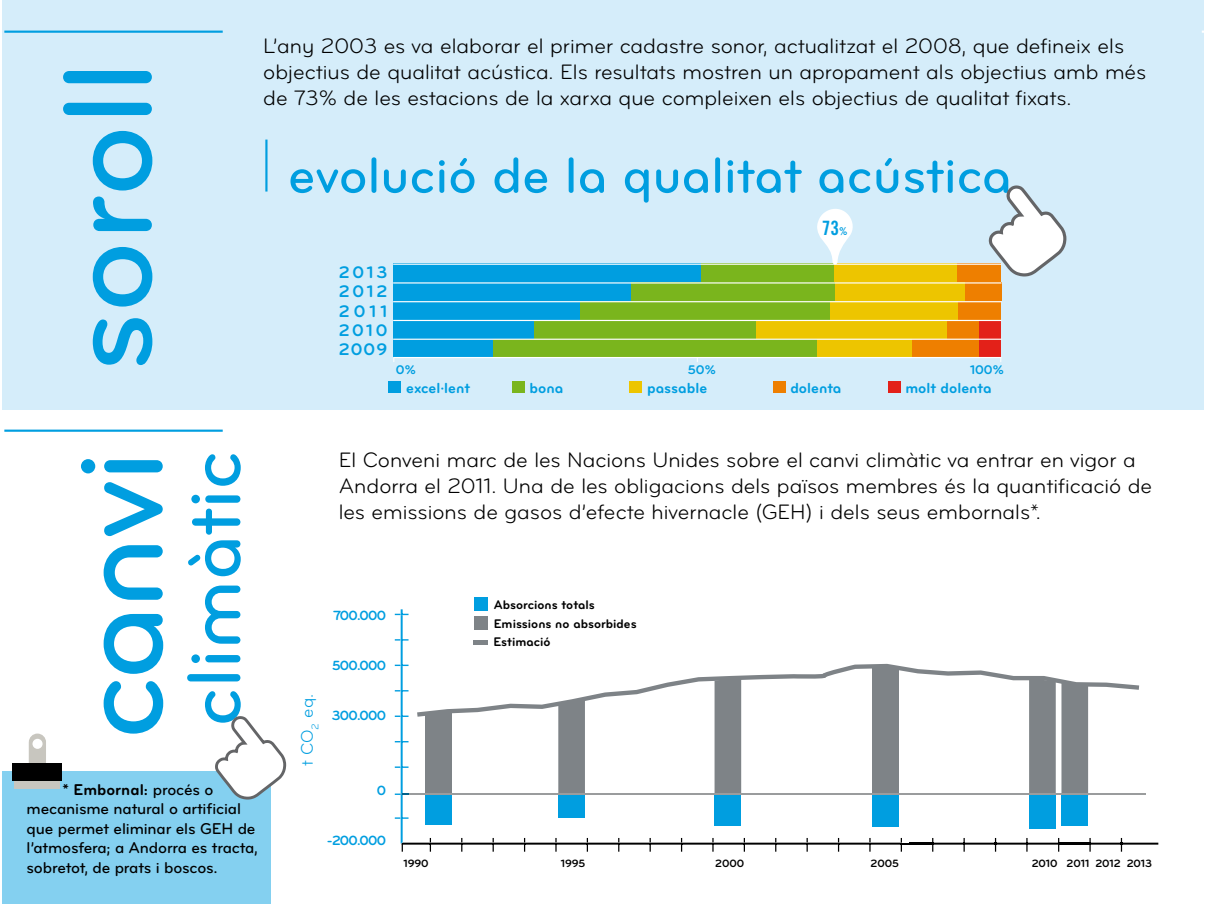
<style>
.page{position:relative;width:1205px;height:904px;background:#fff}
.page>*{position:absolute;margin:0;border:0;box-sizing:border-box;transform-origin:0 0}
.t1{font:130.12px "Bryant Pro Medium Alt No 3";letter-spacing:-.015em;color:#009ee0}
.t2{font:78.12px "Bryant Pro Medium Alt No 3";color:#009ee0}
.t3{font:52.12px "Bryant Pro Medium Alt No 3";color:#009ee0}
.t4{font:21.75px/26px "Bryant Pro Regular Alt No 1";color:#000}
.t5{font:19.75px "Trade Gothic Bold Cond Twenty";color:#009ee0}
.t6{font:17.38px/19.2px "Bryant Pro Bold Alt No 3";letter-spacing:.155em;color:#009ee0;text-align:justify}
.t7{font:17.38px "Bryant Pro Regular TF";color:#009ee0}
.t8{font:16.25px/19.5px "Bryant Pro Medium Alt No 1";letter-spacing:-.01em;color:#000}
.t9{font:16.25px "Bryant Pro Bold Alt No 1";color:#000}
.t10{font:15.12px "Bryant Pro Bold Alt No 2";color:#009ee0}
.t11{font:13.88px "Bryant Pro Bold Alt No 3";letter-spacing:-.05em;color:#009ee0}
.t12{font:13px/18.8px "Bryant Pro Bold Alt No 2";color:#000}
.t13{font:13px "Bryant Pro Bold Alt No 2";color:#009ee0}
.t14{font:11px "Bryant Pro Bold Alt No 3";letter-spacing:-.005em;color:#000}
.s1{font-size:10.88px}
.s2{font-family:"Bryant Pro Medium Alt No 1"}
</style>
<div class="page">
<hr style="left:1203px;top:0;width:2px;height:904px;background:#653822">
<hr style="left:1202px;top:0;width:2px;height:904px;background:#fff">
<img style="left:1143px;top:842px;width:16px;height:3px">
<svg style="left:1204px;top:828px;width:1px;height:26px"></svg>
<div style="left:3px;top:0;width:1201px;height:410px;background:#d5edfa"></div>
<hr style="left:4px;top:31px;width:219px;height:2px;background:#009ee0">
<hr style="left:4px;top:429px;width:219px;height:3px;background:#009ee0">
<hr style="left:265px;top:140px;width:2px;height:51px;background:#009ee0">
<div style="left:512px;top:381px;width:12px;height:12px;background:#7ab51d"></div>
<div style="left:629px;top:381px;width:13px;height:12px;background:#edc500"></div>
<div style="left:773px;top:381px;width:12px;height:12px;background:#ee7f00"></div>
<div style="left:888px;top:381px;width:12px;height:12px;background:#e32119"></div>
<div style="left:389px;top:381px;width:12px;height:12px;background:#009ee0"></div>
<hr style="left:402px;top:793px;width:744px;height:1px;background:#9a9c9d">
<div style="left:474px;top:597px;width:14px;height:13px;background:#009ee0"></div>
<img style="left:1143px;top:842px;width:15px;height:2px">
<svg style="left:395px;top:609px;width:748px;height:243px"></svg>
<div style="left:3px;top:771px;width:268px;height:133px;background:#84d0f0"></div>
<svg style="left:29px;top:733px;width:17px;height:30px"></svg>
<div style="left:14px;top:771px;width:46px;height:18px;background:#c8c6bf"></div>
<div style="left:12px;top:763px;width:50px;height:17px;background:#000"></div>
<div style="left:481px;top:338px;width:337px;height:19px;background:#7ab51d"></div>
<div style="left:393px;top:338px;width:100px;height:19px;background:#009ee0"></div>
<div style="left:817px;top:338px;width:97px;height:19px;background:#edc500"></div>
<div style="left:912px;top:338px;width:80px;height:19px;background:#ee7f00"></div>
<div style="left:979px;top:338px;width:22px;height:19px;background:#e32119"></div>
<div style="left:965px;top:282px;width:36px;height:19px;background:#ee7f00"></div>
<div style="left:795px;top:282px;width:170px;height:19px;background:#edc500"></div>
<div style="left:513px;top:282px;width:321px;height:19px;background:#7ab51d"></div>
<div style="left:393px;top:282px;width:238px;height:19px;background:#009ee0"></div>
<div style="left:957px;top:301px;width:44px;height:19px;background:#ee7f00"></div>
<div style="left:795px;top:301px;width:163px;height:19px;background:#edc500"></div>
<div style="left:449px;top:301px;width:381px;height:19px;background:#7ab51d"></div>
<div style="left:393px;top:301px;width:186px;height:19px;background:#009ee0"></div>
<div style="left:937px;top:320px;width:57px;height:18px;background:#ee7f00"></div>
<div style="left:721px;top:320px;width:225px;height:18px;background:#edc500"></div>
<div style="left:534px;top:320px;width:222px;height:18px;background:#7ab51d"></div>
<div style="left:393px;top:320px;width:141px;height:18px;background:#009ee0"></div>
<div style="left:979px;top:320px;width:22px;height:18px;background:#e32119"></div>
<div style="left:729px;top:263px;width:235px;height:19px;background:#edc500"></div>
<div style="left:478px;top:263px;width:356px;height:19px;background:#7ab51d"></div>
<div style="left:393px;top:263px;width:308px;height:19px;background:#009ee0"></div>
<div style="left:957px;top:263px;width:44px;height:19px;background:#ee7f00"></div>
<hr style="left:393px;top:357px;width:608px;height:1px;background:#fff">
<hr style="left:393px;top:338px;width:608px;height:2px;background:#fff">
<hr style="left:393px;top:320px;width:608px;height:1px;background:#fff">
<hr style="left:393px;top:301px;width:608px;height:1px;background:#fff">
<hr style="left:393px;top:282px;width:608px;height:1px;background:#fff">
<hr style="left:393px;top:263px;width:608px;height:2px;background:#fff">
<svg style="left:817px;top:209px;width:37px;height:55px"></svg>
<svg style="left:986px;top:185px;width:81px;height:92px"></svg>
<svg style="left:215px;top:716px;width:72px;height:84px"></svg>
<h1 class="t1" style="left:39px;top:373px;width:313px;rotate:-90deg">soroll</h1>
<p class="t4" style="left:263px;top:34px;width:884px">L’any 2003 es va elaborar el primer cadastre sonor, actualitzat el 2008, que defineix els objectius de qualitat acústica. Els resultats mostren un apropament als objectius amb més de 73% de les estacions de la xarxa que compleixen els objectius de qualitat fixats.</p>
<h3 class="t3" style="left:288px;top:148px;width:725px">evolució de la qualitat acústica</h3>
<p class="t5" style="left:822px;top:216px;width:27px">73<span class="s1">%</span></p>
<p class="t6" style="left:339px;top:263px;width:50px">2013<br>2012<br>2011<br>2010<br>2009</p>
<p class="t13" style="left:396px;top:363px;width:21px">0%</p>
<p class="t13" style="left:688px;top:363px;width:30px">50%</p>
<p class="t13" style="left:970px;top:363px;width:35px">100%</p>
<p class="t10" style="left:406px;top:380px;width:66px">excel·lent</p>
<p class="t10" style="left:529px;top:380px;width:35px">bona</p>
<p class="t10" style="left:647px;top:380px;width:62px">passable</p>
<p class="t10" style="left:790px;top:380px;width:53px">dolenta</p>
<p class="t10" style="left:905px;top:380px;width:88px">molt dolenta</p>
<h1 class="t1" style="left:50px;top:740px;width:291px;rotate:-90deg">canvi</h1>
<h2 class="t2" style="left:173px;top:726px;width:277px;rotate:-90deg">climàtic</h2>
<p class="t4" style="left:339px;top:447px;width:815px">El Conveni marc de les Nacions Unides sobre el canvi climàtic va entrar en vigor a<br>Andorra el 2011. Una de les obligacions dels països membres és la quantificació de les emissions de gasos d’efecte hivernacle (GEH) i dels seus embornals*.</p>
<p class="t12" style="left:493px;top:595px;width:145px">Absorcions totals<br>Emissions no absorbides<br>Estimació</p>
<p class="t11" style="left:333px;top:608px;width:55px">700.000</p>
<p class="t11" style="left:332px;top:658px;width:56px">500.000</p>
<p class="t7" style="left:298px;top:765px;width:73px;rotate:-90deg">t CO<sub>2</sub> eq.</p>
<p class="t11" style="left:332px;top:708px;width:56px">300.000</p>
<p class="t9" style="left:62px;top:780px;width:153px">* Embornal: <span class="s2">procés o</span></p>
<p class="t8" style="left:27px;top:799px;width:233px">mecanisme natural o artificial que permet eliminar els GEH de l’atmosfera; a Andorra es tracta, sobretot, de prats i boscos.</p>
<p class="t11" style="left:377px;top:783px;width:11px">0</p>
<p class="t11" style="left:327px;top:833px;width:61px">-200.000</p>
<p class="t14" style="left:403px;top:857px;width:27px">1990</p>
<p class="t14" style="left:561px;top:857px;width:26px">1995</p>
<p class="t14" style="left:715px;top:857px;width:31px">2000</p>
<p class="t14" style="left:870px;top:857px;width:30px">2005</p>
<p class="t14" style="left:1032px;top:857px;width:122px">2010 2011 2012 2013</p>
</div>
